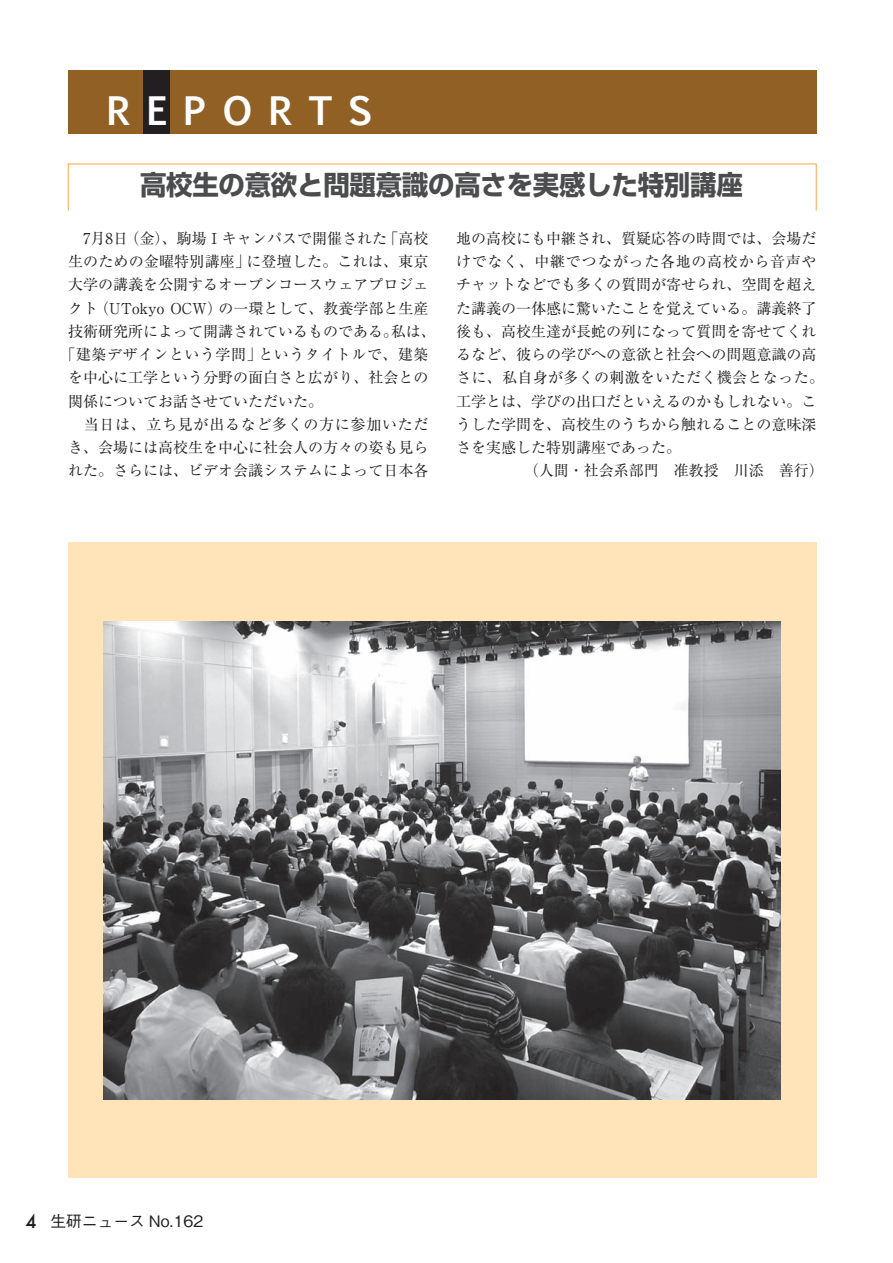
<style>
.page{position:relative;width:893px;height:1263px;background:#fff}
.page>*{position:absolute;margin:0;border:0;box-sizing:border-box;transform-origin:0 0}
.t1{font:700 37.5px "Euphemia UCAS";letter-spacing:.42em;color:#fff}
.t2{font:700 27px "Shin Go Pro";letter-spacing:-.01em;color:#4b4c4d}
.t3{font:500 15.75px "Gothic BBB Pro";color:#231f20}
.t4{font:15px "Ryumin Pro";color:#231f20}
.t5{font:15px "Ryumin Pro";letter-spacing:.045em;color:#231f20}
.t6{font:15px "Ryumin Pro";letter-spacing:.035em;color:#231f20}
.t7{font:15px "Ryumin Pro";letter-spacing:.025em;color:#231f20}
.s1{font-family:"Futura";font-size:18px}
</style>
<div class="page">
<div style="left:68px;top:70px;width:748px;height:64px;background:#916024"></div>
<div style="left:143px;top:70px;width:26px;height:64px;background:#231f20"></div>
<div style="left:68px;top:542px;width:748px;height:636px;background:#fee4b8"></div>
<img style="left:104px;top:622px;width:677px;height:477px">
<h1 class="t1" style="left:107px;top:83px;width:268px">REPORTS</h1>
<h2 class="t2" style="left:140px;top:164px;width:604px">高校生の意欲と問題意識の高さを実感した特別講座</h2>
<p class="t4" style="left:68px;top:226px;width:362px">　7月8日（金）、駒場Ⅰキャンパスで開催された「高校</p>
<p class="t4" style="left:68px;top:250px;width:362px">生のための金曜特別講座」に登壇した。これは、東京</p>
<p class="t4" style="left:68px;top:273px;width:362px">大学の講義を公開するオープンコースウェアプロジェ</p>
<p class="t4" style="left:68px;top:296px;width:362px">クト（UTokyo OCW）の一環として、教養学部と生産</p>
<p class="t4" style="left:68px;top:319px;width:369px">技術研究所によって開講されているものである。私は、</p>
<p class="t6" style="left:61px;top:343px;width:369px">「建築デザインという学問」というタイトルで、建築</p>
<p class="t4" style="left:68px;top:366px;width:362px">を中心に工学という分野の面白さと広がり、社会との</p>
<p class="t4" style="left:68px;top:389px;width:257px">関係についてお話させていただいた。</p>
<p class="t5" style="left:68px;top:412px;width:362px">　当日は、立ち見が出るなど多くの方に参加いただ</p>
<p class="t4" style="left:68px;top:436px;width:362px">き、会場には高校生を中心に社会人の方々の姿も見ら</p>
<p class="t4" style="left:68px;top:459px;width:362px">れた。さらには、ビデオ会議システムによって日本各</p>
<p class="t4" style="left:456px;top:226px;width:362px">地の高校にも中継され、質疑応答の時間では、会場だ</p>
<p class="t5" style="left:456px;top:250px;width:362px">けでなく、中継でつながった各地の高校から音声や</p>
<p class="t4" style="left:456px;top:273px;width:362px">チャットなどでも多くの質問が寄せられ、空間を超え</p>
<p class="t4" style="left:456px;top:296px;width:362px">た講義の一体感に驚いたことを覚えている。講義終了</p>
<p class="t4" style="left:456px;top:319px;width:362px">後も、高校生達が長蛇の列になって質問を寄せてくれ</p>
<p class="t4" style="left:456px;top:343px;width:362px">るなど、彼らの学びへの意欲と社会への問題意識の高</p>
<p class="t7" style="left:456px;top:366px;width:369px">さに、私自身が多くの刺激をいただく機会となった。</p>
<p class="t4" style="left:456px;top:389px;width:362px">工学とは、学びの出口だといえるのかもしれない。こ</p>
<p class="t4" style="left:456px;top:412px;width:362px">うした学問を、高校生のうちから触れることの意味深</p>
<p class="t4" style="left:456px;top:436px;width:226px">さを実感した特別講座であった。</p>
<p class="t4" style="left:524px;top:459px;width:301px">（人間・社会系部門　准教授　川添　善行）</p>
<p class="t3" style="left:26px;top:1208px;width:179px"><span class="s1">4</span> 生研ニュース No.162</p>
</div>
